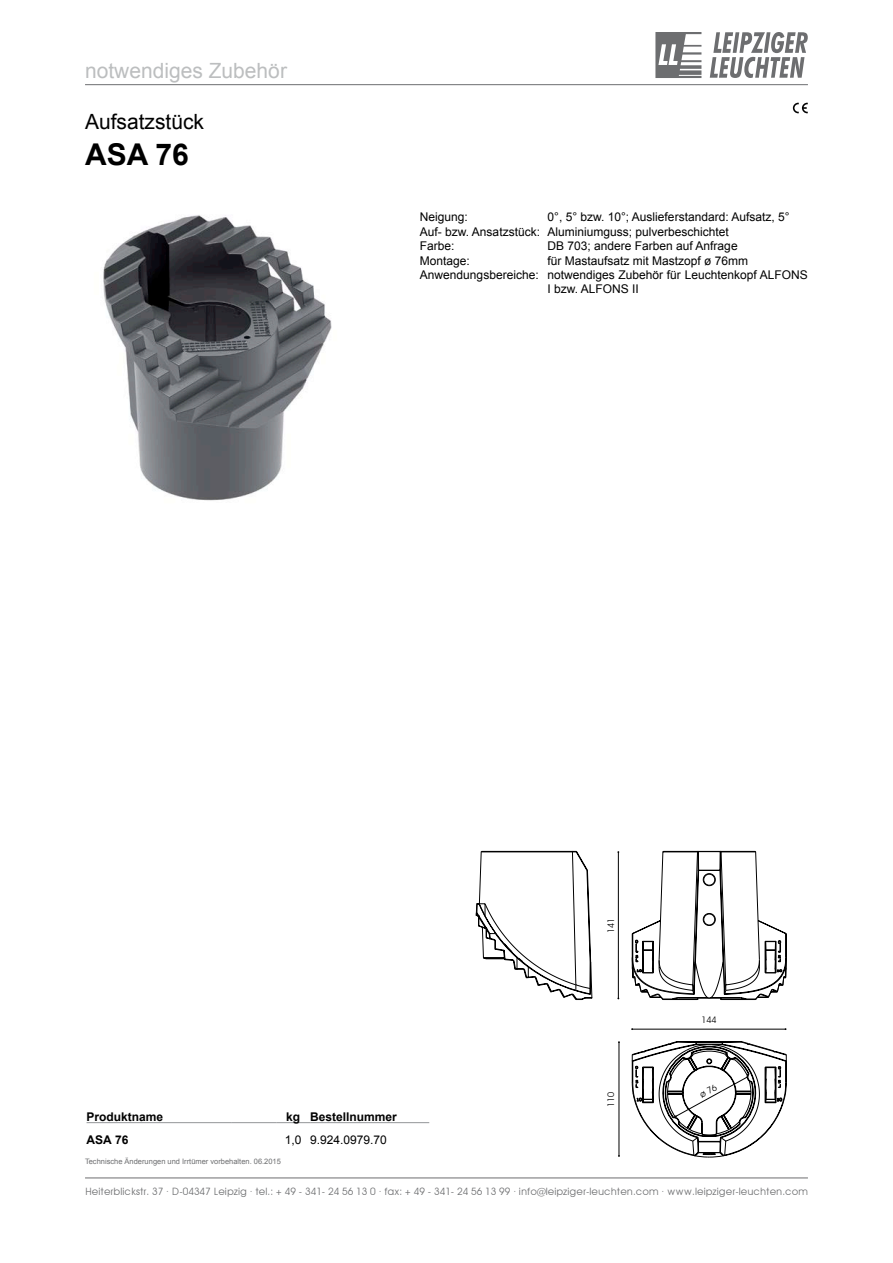
<style>
.page{position:relative;width:893px;height:1263px;background:#fff}
.page>*{position:absolute;margin:0;border:0;box-sizing:border-box;transform-origin:0 0}
.t1{font:700 30px "Arial";color:#000}
.t2{font:21px "Arial";color:#bcbebf}
.t3{font:21px "Arial";color:#000}
.t4{font:12px/14.4px "Arial";color:#000}
.t5{font:700 12px "Arial";color:#000}
.t6{font:10.2px "Avant Garde";color:#6d6e70}
.t7{font:9px "Avant Garde";color:#000}
.t8{font:7.5px "Arial";color:#6d6e70}
</style>
<div class="page">
<svg style="left:793px;top:103px;width:15px;height:10px"></svg>
<img style="left:103px;top:215px;width:229px;height:286px">
<hr style="left:87px;top:1122px;width:144px;height:1px;background:#939598">
<hr style="left:231px;top:1122px;width:45px;height:1px;background:#939598">
<hr style="left:276px;top:1122px;width:34px;height:1px;background:#939598">
<hr style="left:310px;top:1122px;width:119px;height:1px;background:#939598">
<hr style="left:618px;top:852px;width:1px;height:146px;background:#000">
<svg style="left:476px;top:851px;width:116px;height:149px"></svg>
<svg style="left:632px;top:851px;width:155px;height:149px"></svg>
<hr style="left:619px;top:1042px;width:1px;height:114px;background:#000">
<hr style="left:632px;top:1029px;width:154px;height:1px;background:#000">
<hr style="left:85px;top:1177px;width:723px;height:1px;background:#6d6e70">
<hr style="left:85px;top:84px;width:723px;height:1px;background:#6d6e70">
<svg style="left:655px;top:32px;width:46px;height:46px"></svg>
<svg style="left:710px;top:32px;width:98px;height:46px"></svg>
<svg style="left:632px;top:1041px;width:155px;height:116px"></svg>
<h2 class="t2" style="left:85px;top:57px;width:203px">notwendiges Zubehör</h2>
<h2 class="t3" style="left:85px;top:107px;width:121px">Aufsatzstück</h2>
<h1 class="t1" style="left:85px;top:134px;width:105px">ASA 76</h1>
<p class="t4" style="left:420px;top:210px;width:371px;text-indent:128px">0°, 5° bzw. 10°; Auslieferstandard: Aufsatz, 5°<br>Auf- bzw. Ansatzstück: Aluminiumguss; pulverbeschichtet<br>Farbe:</p>
<p class="t4" style="left:420px;top:210px;width:50px">Neigung:</p>
<p class="t4" style="left:547px;top:239px;width:192px">DB 703; andere Farben auf Anfrage</p>
<p class="t4" style="left:420px;top:253px;width:52px">Montage:</p>
<p class="t4" style="left:547px;top:253px;width:202px">für Mastaufsatz mit Mastzopf ø 76mm</p>
<p class="t4" style="left:420px;top:268px;width:389px">Anwendungsbereiche: notwendiges Zubehör für Leuchtenkopf ALFONS</p>
<p class="t4" style="left:547px;top:282px;width:93px">I bzw. ALFONS II</p>
<p class="t5" style="left:87px;top:1108px;width:78px">Produktname</p>
<p class="t5" style="left:286px;top:1108px;width:112px">kg Bestellnummer</p>
<p class="t5" style="left:87px;top:1132px;width:44px">ASA 76</p>
<p class="t4" style="left:285px;top:1133px;width:104px">1,0 9.924.0979.70</p>
<p class="t8" style="left:85px;top:1156px;width:197px">Technische Änderungen und Irrtümer vorbehalten. 06.2015</p>
<p class="t7" style="left:605px;top:932px;width:16px;rotate:-90deg">141</p>
<p class="t7" style="left:605px;top:1107px;width:16px;rotate:-90deg">110</p>
<p class="t7" style="left:701px;top:1014px;width:16px">144</p>
<p class="t6" style="left:85px;top:1185px;width:724px">Heiterblickstr. 37 · D-04347 Leipzig · tel.: + 49 - 341- 24 56 13 0 · fax: + 49 - 341- 24 56 13 99 · info@leipziger-leuchten.com · www.leipziger-leuchten.com</p>
</div>
